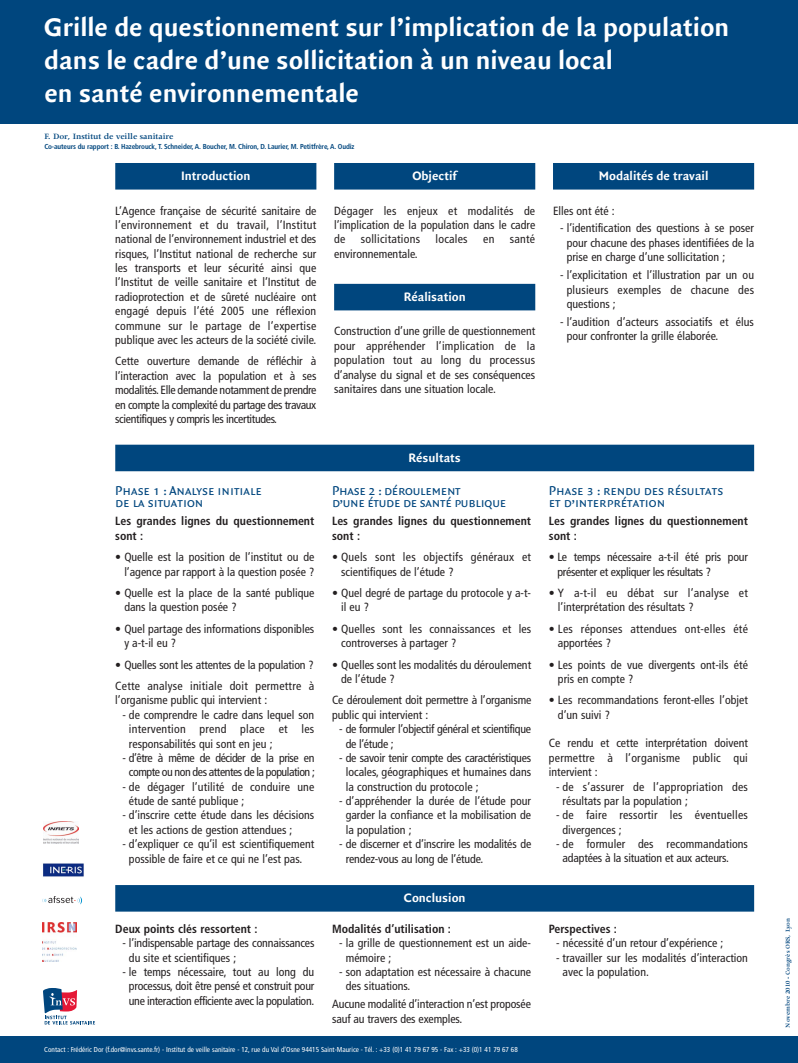
<style>
.page{position:relative;width:798px;height:1063px;background:#fff}
.page>*{position:absolute;margin:0;border:0;box-sizing:border-box;transform-origin:0 0}
.t1{font:700 27.5px/33px "Quadraat Sans";color:#fff}
.t2{font:13.75px/12.5px "Quadraat Sans Small Caps";color:#00467e}
.t3{font:700 13.12px "Quadraat Sans";color:#fff}
.t4{font:condensed 11.88px/14.4px "Frutiger";color:#231f20}
.t5{font:condensed 11.88px/14.4px "Frutiger";letter-spacing:.02em;color:#231f20}
.t6{font:700 condensed 11.88px/14.4px "Frutiger";color:#231f20}
.t7{font:condensed 11.88px/14.4px "Frutiger";letter-spacing:-.025em;color:#231f20}
.t8{font:condensed 11.88px/14.4px "Frutiger";letter-spacing:-.02em;color:#231f20;text-align:center}
.t9{font:condensed 11.88px/14.4px "Frutiger";letter-spacing:-.04em;color:#231f20;text-align:center}
.t10{font:600 9.19px "Apollo";letter-spacing:-.015em;color:#00467e}
.t11{font:condensed 7.19px "Frutiger";color:#fff}
.t12{font:700 condensed 7.19px "Frutiger";letter-spacing:-.015em;color:#00467e}
.t13{font:600 6.88px "Apollo";color:#00467e}
</style>
<div class="page">
<div style="left:115px;top:163px;width:201px;height:27px;background:#00467e"></div>
<div style="left:334px;top:163px;width:201px;height:27px;background:#00467e"></div>
<div style="left:334px;top:284px;width:201px;height:26px;background:#00467e"></div>
<div style="left:552px;top:163px;width:201px;height:27px;background:#00467e"></div>
<div style="left:115px;top:445px;width:638px;height:26px;background:#00467e"></div>
<div style="left:115px;top:885px;width:638px;height:27px;background:#00467e"></div>
<div style="left:0;top:0;width:797px;height:124px;background:#00467e"></div>
<div style="left:0;top:1036px;width:797px;height:27px;background:#00467e"></div>
<svg style="left:43px;top:988px;width:52px;height:37px"></svg>
<svg style="left:42px;top:896px;width:40px;height:8px"></svg>
<img style="left:43px;top:923px;width:34px;height:38px">
<img style="left:44px;top:822px;width:34px;height:22px">
<img style="left:43px;top:863px;width:41px;height:14px">
<h1 class="t1" style="left:44px;top:12px;width:686px">Grille de questionnement sur l’implication de la population dans le cadre d’une sollicitation à un niveau local<br>en santé environnementale</h1>
<p class="t10" style="left:44px;top:133px;width:131px">F. Dor, Institut de veille sanitaire</p>
<p class="t12" style="left:44px;top:144px;width:311px">Co-auteurs du rapport : B. Hazebrouck, T. Schneider, A. Boucher, M. Chiron, D. Laurier, M. Petitfrère, A. Oudiz</p>
<p class="t3" style="left:181px;top:170px;width:71px">Introduction</p>
<p class="t4" style="left:115px;top:204px;width:202px;text-align:justify">L’Agence française de sécurité sanitaire de l’environnement et du travail, l’Institut national de l’environnement industriel et des risques, l’Institut national de recherche sur les transports et leur sécurité ainsi que l’Institut de veille sanitaire et l’Institut de radioprotection et de sûreté nucléaire ont engagé depuis l’été 2005 une réflexion commune sur le partage de l’expertise publique avec les acteurs de la société civile.</p>
<p class="t4" style="left:115px;top:355px;width:203px;text-align:justify">Cette ouverture demande de réfléchir à l’interaction avec la population et à ses modalités. Elle demande notamment de prendre en compte la complexité du partage des travaux scientifiques y compris les incertitudes.</p>
<p class="t2" style="left:115px;top:484px;width:148px">Phase 1 : Analyse initiale de la situation</p>
<p class="t6" style="left:115px;top:515px;width:200px">Les grandes lignes du questionnement sont :</p>
<p class="t4" style="left:115px;top:551px;width:200px;text-align:right">• Quelle est la position de l’institut ou de l’agence par rapport à la question posée ?</p>
<p class="t4" style="left:124px;top:587px;width:191px;text-indent:-9px">• Quelle est la place de la santé publique dans la question posée ?</p>
<p class="t4" style="left:124px;top:622px;width:191px;text-indent:-9px">• Quel partage des informations disponibles y a-t-il eu ?</p>
<p class="t4" style="left:115px;top:655px;width:200px;line-height:21.4px">• Quelles sont les attentes de la population ?<br>Cette analyse initiale doit permettre à</p>
<p class="t4" style="left:115px;top:694px;width:153px">l’organisme public qui intervient :</p>
<p class="t4" style="left:129px;top:708px;width:187px;text-align:justify;text-indent:-7px">- de comprendre le cadre dans lequel son intervention prend place et les responsabilités qui sont en jeu ;</p>
<p class="t9" style="left:122px;top:752px;width:194px">- d’être à même de décider de la prise en compte ou non des attentes de la popula tion ;</p>
<p class="t4" style="left:129px;top:780px;width:187px;text-indent:-7px">- de dégager l’utilité de conduire une étude de santé publique ;</p>
<p class="t4" style="left:129px;top:809px;width:187px;text-indent:-7px">- d’inscrire cette étude dans les décisions et les actions de gestion attendues ;</p>
<p class="t4" style="left:122px;top:838px;width:193px;text-align:center">- d’expliquer ce qu’il est scientifiquement possible de faire et ce qui ne l’est pas.</p>
<p class="t6" style="left:115px;top:922px;width:144px">Deux points clés ressortent :</p>
<p class="t4" style="left:129px;top:937px;width:187px;text-indent:-7px">- l’indispensable partage des connaissan ces du site et scientifiques ;</p>
<p class="t8" style="left:122px;top:966px;width:193px">- le temps nécessaire, tout au long du pro cessus, doit être pensé et construit pour une interaction efficiente avec la popula tion.</p>
<p class="t3" style="left:412px;top:170px;width:46px">Objectif</p>
<p class="t4" style="left:334px;top:204px;width:202px;text-align:justify">Dégager les enjeux et modalités de l’implication de la population dans le cadre de</p>
<p class="t5" style="left:361px;top:233px;width:61px">sollicitations</p>
<p class="t5" style="left:435px;top:233px;width:34px">locales</p>
<p class="t4" style="left:483px;top:233px;width:13px">en</p>
<p class="t4" style="left:509px;top:233px;width:27px">santé</p>
<p class="t4" style="left:334px;top:247px;width:85px">environnementale.</p>
<p class="t3" style="left:403px;top:291px;width:64px">Réalisation</p>
<p class="t4" style="left:334px;top:325px;width:202px;text-align:justify">Construction d’une grille de questionnement pour appréhender l’implication de la population tout au long du processus d’analyse du signal et de ses conséquences sanitaires dans une situation locale.</p>
<p class="t3" style="left:408px;top:452px;width:54px">Résultats</p>
<p class="t2" style="left:332px;top:484px;width:176px">Phase 2 : déroulement<br>d’une étude de santé publique</p>
<p class="t6" style="left:332px;top:515px;width:200px">Les grandes lignes du questionnement sont :</p>
<p class="t5" style="left:341px;top:551px;width:191px;text-indent:-9px">• Quels sont les objectifs généraux et scientifiques de l’étude ?</p>
<p class="t4" style="left:341px;top:587px;width:191px;text-indent:-9px">• Quel degré de partage du protocole y a-t&shy;il eu ?</p>
<p class="t4" style="left:341px;top:622px;width:192px;text-indent:-9px">• Quelles sont les connaissances et les controverses à partager ?</p>
<p class="t4" style="left:341px;top:658px;width:191px;text-indent:-9px">• Quelles sont les modalités du déroulement de l’étude ?</p>
<p class="t4" style="left:332px;top:694px;width:201px">Ce déroulement doit permettre à l’organis me public qui intervient :</p>
<p class="t7" style="left:345px;top:723px;width:187px;text-indent:-7px">- de formuler l’objectif général et scientifi que de l’étude ;</p>
<p class="t4" style="left:345px;top:752px;width:187px;text-align:justify;text-indent:-7px">- de savoir tenir compte des caractéristi ques locales, géographiques et humaines dans la construction du protocole ;</p>
<p class="t4" style="left:345px;top:795px;width:187px;text-align:justify;text-indent:-7px">- d’appréhender la durée de l’étude pour garder la confiance et la mobilisation de la population ;</p>
<p class="t4" style="left:345px;top:838px;width:187px;text-indent:-7px">- de discerner et d’inscrire les modalités de rendez-vous au long de l’étude.</p>
<p class="t3" style="left:403px;top:892px;width:63px">Conclusion</p>
<p class="t6" style="left:332px;top:922px;width:120px">Modalités d’utilisation :</p>
<p class="t4" style="left:345px;top:937px;width:187px;text-indent:-7px">- la grille de questionnement est un aide&shy;mémoire ;</p>
<p class="t4" style="left:345px;top:966px;width:187px;text-indent:-7px">- son adaptation est nécessaire à chacune des situations.</p>
<p class="t4" style="left:332px;top:998px;width:200px">Aucune modalité d’interaction n’est proposée sauf au travers des exemples.</p>
<p class="t11" style="left:44px;top:1046px;width:475px">Contact : Frédéric Dor (f.dor@invs.sante.fr) - Institut de veille sanitaire - 12, rue du Val d’Osne 94415 Saint-Maurice - Tél. : +33 (0)1 41 79 67 95 - Fax : +33 (0)1 41 79 67 68</p>
<p class="t3" style="left:598px;top:170px;width:111px">Modalités de travail</p>
<p class="t4" style="left:552px;top:204px;width:63px">Elles ont été :</p>
<p class="t4" style="left:566px;top:222px;width:189px;text-align:justify;text-indent:-7px">- l’identification des questions à se poser pour chacune des phases identifiées de la prise en charge d’une sollicitation ;</p>
<p class="t4" style="left:566px;top:269px;width:189px;text-align:justify;text-indent:-7px">- l’explicitation et l’illustration par un ou plusieurs exemples de chacune des questions ;</p>
<p class="t4" style="left:566px;top:315px;width:189px;text-indent:-7px">- l’audition d’acteurs associatifs et élus pour confronter la grille élaborée.</p>
<p class="t2" style="left:548px;top:484px;width:176px">Phase 3 : rendu des résultats et d’interprétation</p>
<p class="t6" style="left:548px;top:515px;width:200px">Les grandes lignes du questionnement sont :</p>
<p class="t7" style="left:557px;top:551px;width:192px;text-indent:-8px">• Le temps nécessaire a-t-il été pris pour présenter et expliquer les résultats ?</p>
<p class="t4" style="left:557px;top:587px;width:191px;text-indent:-9px">• Y a-t-il eu débat sur l’analyse et l’interprétation des résultats ?</p>
<p class="t5" style="left:557px;top:622px;width:191px;text-indent:-9px">• Les réponses attendues ont-elles été apportées ?</p>
<p class="t4" style="left:557px;top:658px;width:191px;text-indent:-9px">• Les points de vue divergents ont-ils été pris en compte ?</p>
<p class="t4" style="left:557px;top:694px;width:191px;text-indent:-9px">• Les recommandations feront-elles l’objet d’un suivi ?</p>
<p class="t4" style="left:548px;top:737px;width:200px;text-align:justify">Ce rendu et cette interprétation doivent permettre à l’organisme public qui intervient :</p>
<p class="t5" style="left:562px;top:780px;width:187px;text-indent:-7px">- de s’assurer de l’appropriation des résultats par la population ;</p>
<p class="t5" style="left:562px;top:809px;width:187px;text-indent:-7px">- de faire ressortir les éventuelles divergences ;</p>
<p class="t4" style="left:562px;top:838px;width:187px;text-indent:-7px">- de formuler des recommandations adaptées à la situation et aux acteurs.</p>
<p class="t6" style="left:548px;top:922px;width:70px">Perspectives :</p>
<p class="t4" style="left:555px;top:937px;width:169px">- nécessité d’un retour d’expérience ;</p>
<p class="t4" style="left:562px;top:951px;width:187px;text-indent:-7px">- travailler sur les modalités d’interaction avec la population.</p>
<p class="t13" style="left:785px;top:1028px;width:111px;rotate:-90deg">Novembre 2010 - Congrès ORS, Lyon</p>
</div>
